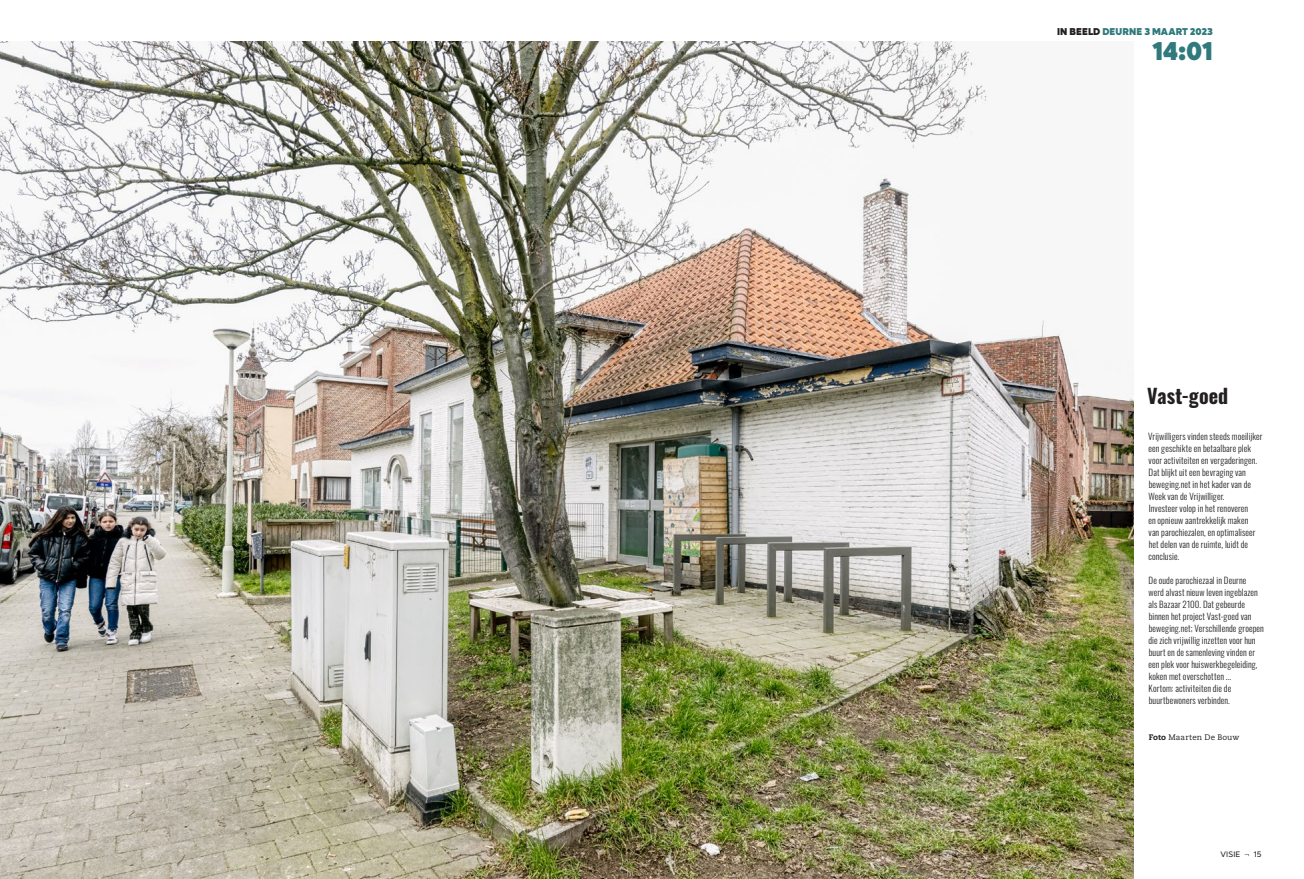
<style>
.page{position:relative;width:1304px;height:879px;background:#fff}
.page>*{position:absolute;margin:0;border:0;box-sizing:border-box;transform-origin:0 0}
.t1{font:900 26px "Lufga";color:#30797c}
.t2{font:700 20px "Oswald";color:#231f20}
.t3{font:900 10px "Lufga";letter-spacing:.015em;color:#30797c}
.t4{font:300 9px/12px "Oswald";letter-spacing:.01em;color:#231f20}
.t5{font:8px "Caecilia LT Pro 55 Roman";letter-spacing:.015em;color:#231f20}
.t6{font:8px "Lufga";letter-spacing:.015em;color:#231f20}
.s1{color:#231f20}
.s2{font-family:"Caecilia LT Pro 85";font-weight:800}
.s3{font-family:"Caecilia LT Pro 45";font-weight:300}
</style>
<div class="page">
<img style="left:0;top:41px;width:1134px;height:838px">
<p class="t3" style="left:1057px;top:25px;width:157px"><span class="s1">IN BEELD</span> DEURNE 3 MAART 2023</p>
<h1 class="t1" style="left:1153px;top:35px;width:62px">14:01</h1>
<h2 class="t2" style="left:1147px;top:385px;width:82px">Vast-goed</h2>
<p class="t4" style="left:1148px;top:429px;width:116px">Vrijwilligers vinden steeds moeilijker een geschikte en betaalbare plek voor activiteiten en vergaderingen.<br>Dat blijkt uit een bevraging van beweging.net in het kader van de<br>Week van de Vrijwilliger.<br>Investeer volop in het renoveren<br>en opnieuw aantrekkelijk maken<br>van parochiezalen, en optimaliseer het delen van de ruimte, luidt de conclusie.</p>
<p class="t4" style="left:1148px;top:573px;width:117px">De oude parochiezaal in Deurne<br>werd alvast nieuw leven ingeblazen als Bazaar 2100. Dat gebeurde binnen het project Vast-goed van beweging.net; Verschillende groepen die zich vrijwillig inzetten voor hun buurt en de samenleving vinden er een plek voor huiswerkbegeleiding, koken met overschotten ...<br>Kortom: activiteiten die de buurtbewoners verbinden.</p>
<p class="t5" style="left:1149px;top:732px;width:92px"><span class="s2">Foto</span> Maarten De Bouw</p>
<p class="t6" style="left:1221px;top:849px;width:42px">VISIE <span class="s3">¬</span> 15</p>
</div>
